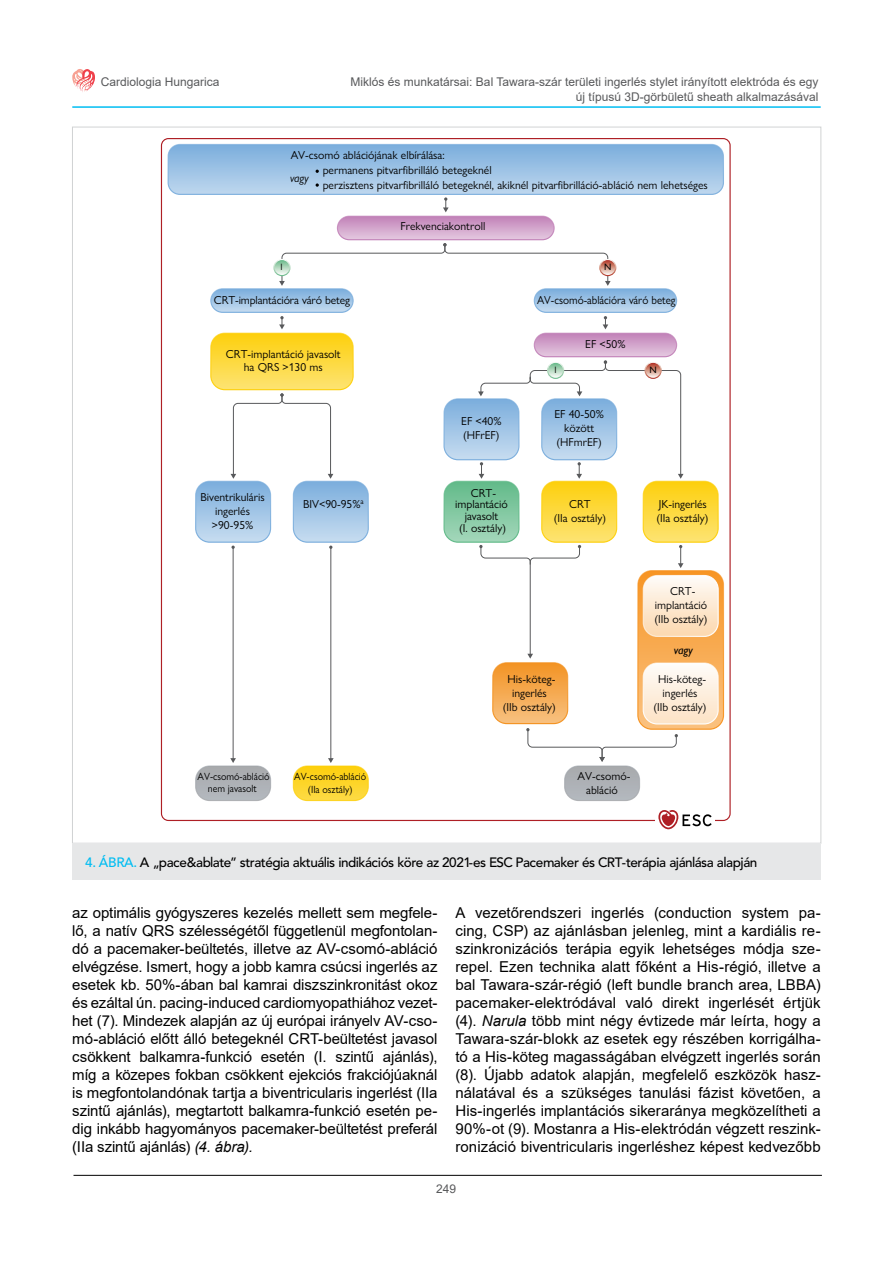
<style>
.page{position:relative;width:893px;height:1263px;background:#fff}
.page>*{position:absolute;margin:0;border:0;box-sizing:border-box;transform-origin:0 0}
.t1{font:15px/18px "Arial";letter-spacing:-.005em;color:#000;text-align:justify}
.t2{font:13.5px "Avenir Md PFL";color:#000}
.t3{font:12px/14.4px "Arial";color:#58595b;text-align:right}
.t4{font:11.7px/14px "Gill Sans Nova";color:#000;text-align:center}
.t5{font:11.7px "Gill Sans Nova";color:#000;scale:.95 1}
.t6{font:italic 11.7px "Gill Sans";color:#000}
.t7{font:italic 11.7px "Gill Sans Nova";color:#000}
.t8{font:10.5px/11.9px "Gill Sans Nova";color:#000;text-align:center;scale:.95 1}
.t9{font:9.3px "Gill Sans";color:#000}
.t10{font:9.3px "Gill Sans Nova";color:#000}
.s1{color:#00bdf2}
.s2{font-style:italic}
</style>
<div class="page">
<hr style="left:74px;top:1175px;width:748px;height:1px;background:#000">
<svg style="left:72px;top:69px;width:23px;height:23px"></svg>
<hr style="left:72px;top:106px;width:749px;height:2px;background:#00bdf2">
<svg style="left:658px;top:810px;width:54px;height:19px"></svg>
<svg style="left:168px;top:144px;width:556px;height:657px"></svg>
<div style="left:72px;top:844px;width:749px;height:36px;background:#e6e7e8"></div>
<p class="t3" style="left:101px;top:75px;width:120px">Cardiologia Hungarica</p>
<p class="t3" style="left:351px;top:75px;width:469px">Miklós és munkatársai: Bal Tawara-szár területi ingerlés stylet irányított elektróda és egy új típusú 3D-görbületű sheath alkalmazásával</p>
<p class="t4" style="left:323px;top:147px;width:171px;line-height:14.7px;text-align:left;text-indent:-32px">AV-csomó ablációjának elbírálása: permanens pitvarfibrilláló betegeknél</p>
<p class="t7" style="left:290px;top:171px;width:20px">vagy</p>
<p class="t4" style="left:323px;top:178px;width:387px">perzisztens pitvarfibrilláló betegeknél, akiknél pitvarfibrilláció-abláció nem lehetséges</p>
<p class="t4" style="left:400px;top:219px;width:86px">Frekvenciakontroll</p>
<p class="t10" style="left:281px;top:261px;width:4px">I</p>
<p class="t4" style="left:214px;top:293px;width:138px">CRT-implantációra váró beteg</p>
<p class="t9" style="left:604px;top:262px;width:9px">N</p>
<p class="t5" style="left:537px;top:292px;width:147px">AV-csomó-ablációra váró beteg</p>
<p class="t4" style="left:226px;top:347px;width:116px;line-height:13.2px">CRT-implantáció javasolt ha QRS &gt;130 ms</p>
<p class="t4" style="left:585px;top:337px;width:42px">EF &lt;50%</p>
<p class="t10" style="left:555px;top:364px;width:4px">I</p>
<p class="t9" style="left:649px;top:365px;width:9px">N</p>
<p class="t4" style="left:461px;top:414px;width:42px;text-align:left">EF &lt;40% (HFrEF)</p>
<p class="t4" style="left:554px;top:407px;width:51px">EF 40-50% között (HFmrEF)</p>
<p class="t4" style="left:200px;top:490px;width:66px">Biventrikuláris ingerlés &gt;90-95%</p>
<p class="t4" style="left:303px;top:497px;width:62px">BIV&lt;90-95%<sup>a</sup></p>
<p class="t4" style="left:455px;top:487px;width:54px;line-height:11.7px">CRT&shy;implantáció javasolt<br>(I. osztály)</p>
<p class="t4" style="left:554px;top:497px;width:54px">CRT<br>(IIa osztály)</p>
<p class="t4" style="left:656px;top:497px;width:54px;text-align:left">JK-ingerlés (IIa osztály)</p>
<p class="t4" style="left:654px;top:584px;width:55px">CRT&shy;implantáció (IIb osztály)</p>
<p class="t6" style="left:674px;top:643px;width:21px">vagy</p>
<p class="t4" style="left:503px;top:672px;width:55px">His-köteg&shy;ingerlés<br>(IIb osztály)</p>
<p class="t4" style="left:653px;top:672px;width:55px">His-köteg&shy;ingerlés<br>(IIb osztály)</p>
<p class="t8" style="left:198px;top:771px;width:77px">AV-csomó-abláció nem javasolt</p>
<p class="t8" style="left:294px;top:770px;width:77px;line-height:12.6px">AV-csomó-abláció (IIa osztály)</p>
<p class="t4" style="left:578px;top:769px;width:54px">AV-csomó&shy;abláció</p>
<p class="t2" style="left:85px;top:854px;width:673px"><span class="s1">4. ÁBRA.</span> A „pace&amp;ablate” stratégia aktuális indikációs köre az 2021-es ESC Pacemaker és CRT-terápia ajánlása alapján</p>
<p class="t1" style="left:72px;top:904px;width:367px">az optimális gyógyszeres kezelés mellett sem megfele&shy;lő, a natív QRS szélességétől függetlenül megfontolan&shy;dó a pacemaker-beültetés, illetve az AV-csomó-abláció elvégzése. Ismert, hogy a jobb kamra csúcsi ingerlés az esetek kb. 50%-ában bal kamrai diszszinkronitást okoz és ezáltal ún. pacing-induced cardiomyopathiához vezet&shy;het (7). Mindezek alapján az új európai irányelv AV-cso&shy;mó-abláció előtt álló betegeknél CRT-beültetést javasol csökkent balkamra-funkció esetén (I. szintű ajánlás), míg a közepes fokban csökkent ejekciós frakciójúaknál is megfontolandónak tartja a biventricularis ingerlést (IIa szintű ajánlás), megtartott balkamra-funkció esetén pe&shy;dig inkább hagyományos pacemaker-beültetést preferál (IIa szintű ajánlás) <span class="s2">(4. ábra).</span></p>
<p class="t1" style="left:455px;top:904px;width:367px">A vezetőrendszeri ingerlés (conduction system pa&shy;cing, CSP) az ajánlásban jelenleg, mint a kardiális re&shy;szinkronizációs terápia egyik lehetséges módja sze&shy;repel. Ezen technika alatt főként a His-régió, illetve a bal Tawara-szár-régió (left bundle branch area, LBBA) pacemaker-elektródával való direkt ingerlését értjük (4). <span class="s2">Narula</span> több mint négy évtizede már leírta, hogy a Tawara-szár-blokk az esetek egy részében korrigálha&shy;tó a His-köteg magasságában elvégzett ingerlés során (8). Újabb adatok alapján, megfelelő eszközök hasz&shy;nálatával és a szükséges tanulási fázist követően, a His-ingerlés implantációs sikeraránya megközelítheti a 90%-ot (9). Mostanra a His-elektródán végzett reszink&shy;ronizáció biventricularis ingerléshez képest kedvezőbb</p>
<p class="t3" style="left:436px;top:1181px;width:22px">249</p>
</div>
